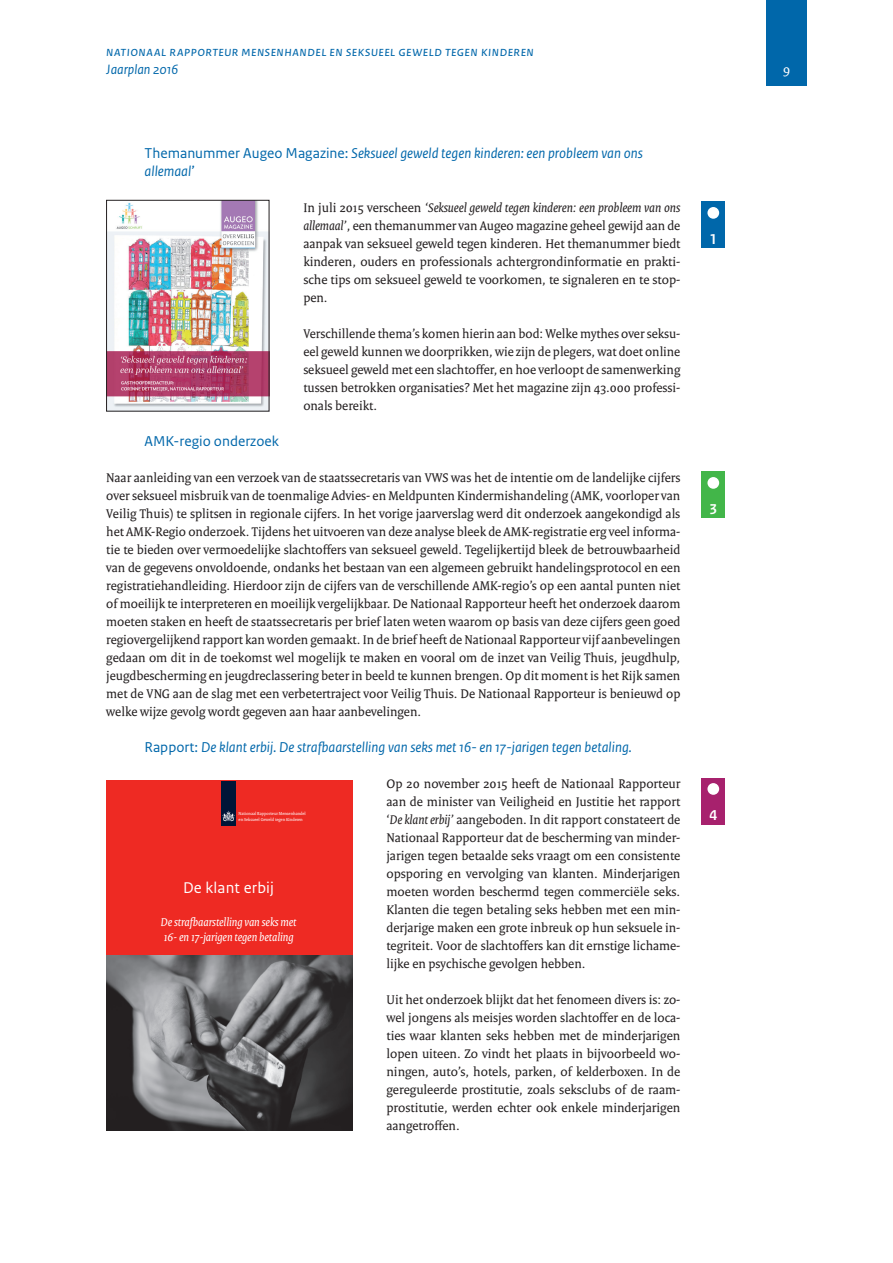
<style>
.page{position:relative;width:893px;height:1263px;background:#fff}
.page>*{position:absolute;margin:0;border:0;box-sizing:border-box;transform-origin:0 0}
.t1{font:16.35px "Rijksoverheid Sans Text";letter-spacing:.01em;color:#fff}
.t2{font:italic 15px/18px "Rijksoverheid Sans Text";color:#0067aa}
.t3{font:15px "Rijksoverheid Sans Text";color:#0067aa}
.t4{font:700 15px "Rijksoverheid Sans Heading";color:#fff}
.t5{font:italic 14.25px/18px "Rijksoverheid Sans Text";letter-spacing:.035em;color:#0067aa}
.t6{font:14.25px "Rijksoverheid Serif";color:#fff}
.t7{font:13.5px/18px "Rijksoverheid Serif";color:#231f20;text-align:justify}
.t8{font:italic 12.3px/15.3px "Rijksoverheid Serif";color:#fff}
.t9{font:4.65px/5.6px "Rijksoverheid Serif";letter-spacing:-.005em;color:#fff}
.s1{font-style:normal}
.s2{font-style:italic}
</style>
<div class="page">
<div style="left:766px;top:0;width:41px;height:85px;background:#0067aa"></div>
<div style="left:702px;top:202px;width:23px;height:46px;background:#0067aa"></div>
<div style="left:707px;top:207px;width:12px;height:12px;background:#fff;border-radius:50%"></div>
<div style="left:702px;top:472px;width:23px;height:46px;background:#42b649"></div>
<div style="left:707px;top:477px;width:12px;height:12px;background:#fff;border-radius:50%"></div>
<div style="left:702px;top:778px;width:23px;height:46px;background:#a7216d"></div>
<div style="left:707px;top:783px;width:12px;height:12px;background:#fff;border-radius:50%"></div>
<img style="left:108px;top:202px;width:159px;height:207px">
<div style="left:106px;top:200px;width:163px;height:211px;border:1px solid #231f20"></div>
<div style="left:106px;top:781px;width:246px;height:350px;background:#ee2a23"></div>
<img style="left:106px;top:956px;width:246px;height:175px">
<div style="left:221px;top:781px;width:15px;height:44px;background:#001537"></div>
<svg style="left:222px;top:811px;width:13px;height:10px"></svg>
<p class="t5" style="left:106px;top:43px;width:429px">nationaal rapporteur mensenhandel en seksueel geweld tegen kinderen<br>Jaarplan 2016</p>
<p class="t2" style="left:145px;top:145px;width:500px"><span class="s1">Themanummer Augeo Magazine:</span> Seksueel geweld tegen kinderen: een probleem van ons allemaal<span class="s1">’</span></p>
<p class="t7" style="left:303px;top:199px;width:379px">In juli 2015 verscheen <span class="s2">‘Seksueel geweld tegen kinderen: een probleem van ons allemaal’</span>, een themanummer van Augeo magazine geheel gewijd aan de aanpak van seksueel geweld tegen kinderen. Het themanummer biedt kinderen, ouders en professionals achtergrondinformatie en prakti&shy;sche tips om seksueel geweld te voorkomen, te signaleren en te stop&shy;pen.</p>
<p class="t7" style="left:303px;top:325px;width:379px">Verschillende thema’s komen hierin aan bod: Welke mythes over seksu&shy;eel geweld kunnen we doorprikken, wie zijn de plegers, wat doet online seksueel geweld met een slachtoffer, en hoe verloopt de samenwerking tussen betrokken organisaties? Met het magazine zijn 43.000 professi&shy;onals bereikt.</p>
<p class="t3" style="left:145px;top:433px;width:136px">AMK-regio onderzoek</p>
<p class="t7" style="left:106px;top:469px;width:576px">Naar aanleiding van een verzoek van de staatssecretaris van VWS was het de intentie om de landelijke cijfers over seksueel misbruik van de toenmalige Advies- en Meldpunten Kindermishandeling (AMK, voorloper van Veilig Thuis) te splitsen in regionale cijfers. In het vorige jaarverslag werd dit onderzoek aangekondigd als het AMK-Regio onderzoek. Tijdens het uitvoeren van deze analyse bleek de AMK-registratie erg veel informa&shy;tie te bieden over vermoedelijke slachtoffers van seksueel geweld. Tegelijkertijd bleek de betrouwbaarheid van de gegevens onvoldoende, ondanks het bestaan van een algemeen gebruikt handelingsprotocol en een registratiehandleiding. Hierdoor zijn de cijfers van de verschillende AMK-regio’s op een aantal punten niet of moeilijk te interpreteren en moeilijk vergelijkbaar. De Nationaal Rapporteur heeft het onderzoek daarom moeten staken en heeft de staatssecretaris per brief laten weten waarom op basis van deze cijfers geen goed regiovergelijkend rapport kan worden gemaakt. In de brief heeft de Nationaal Rapporteur vijf aanbevelingen gedaan om dit in de toekomst wel mogelijk te maken en vooral om de inzet van Veilig Thuis, jeugdhulp, jeugdbescherming en jeugdreclassering beter in beeld te kunnen brengen. Op dit moment is het Rijk samen met de VNG aan de slag met een verbetertraject voor Veilig Thuis. De Nationaal Rapporteur is benieuwd op welke wijze gevolg wordt gegeven aan haar aanbevelingen.</p>
<p class="t2" style="left:145px;top:739px;width:489px"><span class="s1">Rapport:</span> De klant erbij. De strafbaarstelling van seks met 16- en 17-jarigen tegen betaling.</p>
<p class="t7" style="left:386px;top:775px;width:295px">Op 20 november 2015 heeft de Nationaal Rapporteur aan de minister van Veiligheid en Justitie het rapport ‘<span class="s2">De klant erbij’</span> aangeboden. In dit rapport constateert de Nationaal Rapporteur dat de bescherming van minder&shy;jarigen tegen betaalde seks vraagt om een consistente opsporing en vervolging van klanten. Minderjarigen moeten worden beschermd tegen commerciële seks.<br>Klanten die tegen betaling seks hebben met een min&shy;derjarige maken een grote inbreuk op hun seksuele in&shy;tegriteit. Voor de slachtoffers kan dit ernstige lichame&shy;lijke en psychische gevolgen hebben.</p>
<p class="t7" style="left:386px;top:991px;width:295px">Uit het onderzoek blijkt dat het fenomeen divers is: zo&shy;wel jongens als meisjes worden slachtoffer en de loca&shy;ties waar klanten seks hebben met de minderjarigen lopen uiteen. Zo vindt het plaats in bijvoorbeeld wo&shy;ningen, auto’s, hotels, parken, of kelderboxen. In de gereguleerde prostitutie, zoals seksclubs of de raam&shy;prostitutie, werden echter ook enkele minderjarigen aangetroffen.</p>
<p class="t9" style="left:239px;top:811px;width:69px">Nationaal Rapporteur Mensenhandel en Seksueel Geweld tegen Kinderen</p>
<p class="t1" style="left:183px;top:878px;width:93px">De klant erbij</p>
<p class="t8" style="left:161px;top:914px;width:137px">De strafbaarstelling van seks met<br>16- en 17-jarigen tegen betaling</p>
<p class="t4" style="left:709px;top:230px;width:9px">1</p>
<p class="t4" style="left:709px;top:500px;width:9px">3</p>
<p class="t4" style="left:709px;top:806px;width:9px">4</p>
<p class="t6" style="left:783px;top:61px;width:8px">9</p>
</div>
